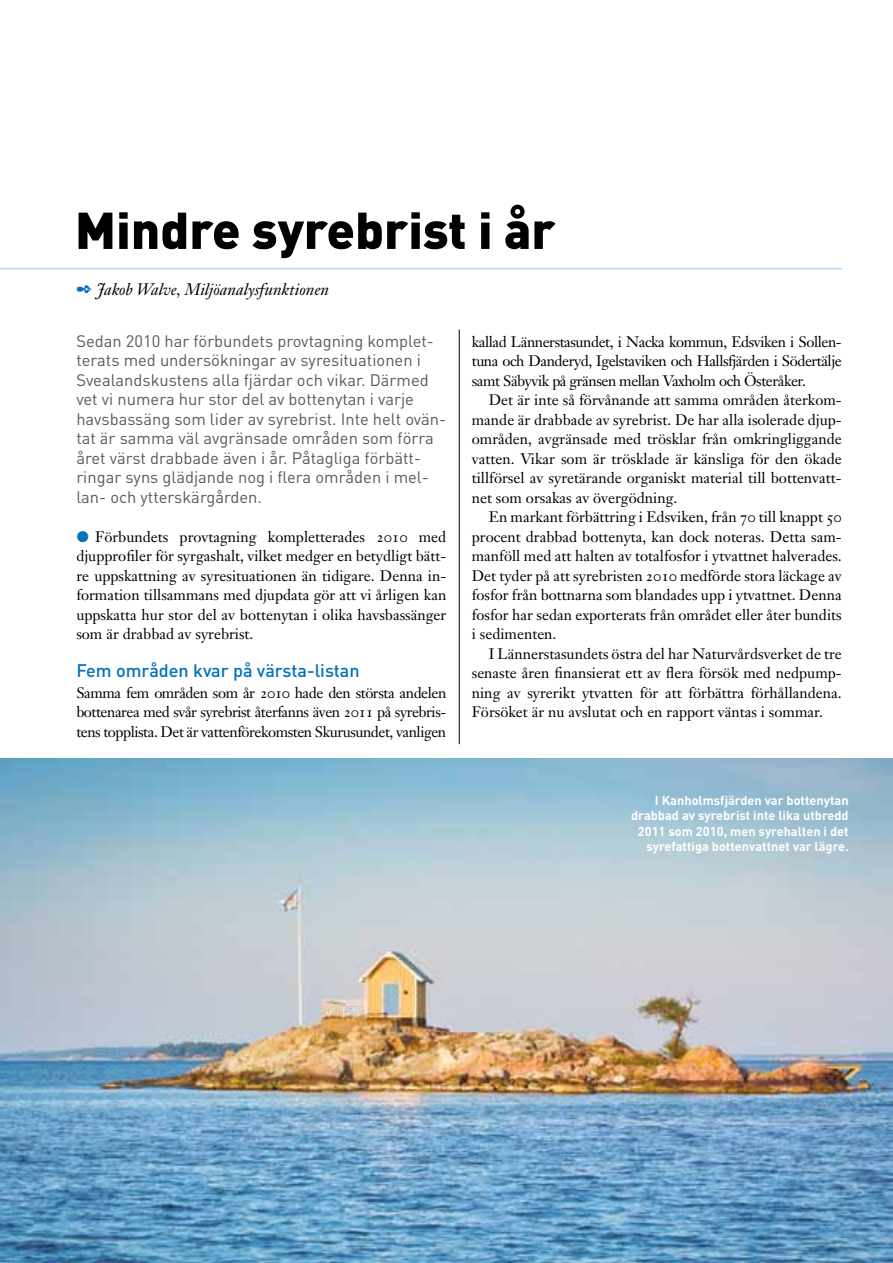
<style>
.page{position:relative;width:893px;height:1263px;background:#fff}
.page>*{position:absolute;margin:0;border:0;box-sizing:border-box;transform-origin:0 0}
.t1{font:900 51px "DIN";color:#000}
.t2{font:500 18px "DIN";color:#0072bc}
.t3{font:16.5px/19.5px "DIN";color:#58595b}
.t4{font:16.5px "Janson Text Italic Os F";color:#000}
.t5{font:15px/19.5px "Janson Text";color:#000;text-align:justify}
.t6{font:700 12.75px/15.3px "DIN";color:#fff;text-align:right}
.s1{color:#0072bc}
.s2{font-family:"Janson Text Roman SC"}
</style>
<div class="page">
<hr style="left:0;top:268px;width:842px;height:1px;background:#b2d8f3">
<hr style="left:459px;top:330px;width:1px;height:414px;background:#000">
<img style="left:0;top:758px;width:893px;height:505px">
<h1 class="t1" style="left:75px;top:196px;width:482px">Mindre syrebrist i år</h1>
<p class="t4" style="left:76px;top:279px;width:254px"><span class="s1">✒</span> Jakob Walve, Miljöanalysfunktionen</p>
<p class="t3" style="left:76px;top:330px;width:371px">Sedan 2010 har förbundets provtagning komplet&shy;terats med undersökningar av syresituationen i Svealandskustens alla fjärdar och vikar. Därmed vet vi numera hur stor del av bottenytan i varje havsbassäng som lider av syrebrist. I nte helt ovän&shy;tat är samma väl avgränsade områden som förra året värst drabbade även i år. Påtagliga förbätt&shy;ringar syns glädjande nog i flera områden i mel&shy;lan- och ytterskärgården.</p>
<p class="t5" style="left:76px;top:526px;width:371px;text-indent:19px">Förbundets provtagning kompletterades <span class="s2">2010</span> med djupprofiler för syrgashalt, vilket medger en betydligt bätt&shy;re uppskattning av syresituationen än tidigare. Denna in&shy;formation tillsammans med djupdata gör att vi årligen kan uppskatta hur stor del av bottenytan i olika havsbassänger som är drabbad av syrebrist.</p>
<p class="t2" style="left:76px;top:659px;width:285px">Fem områden kvar på värsta-listan</p>
<p class="t5" style="left:76px;top:682px;width:371px">Samma fem områden som år <span class="s2">2010</span> hade den största andelen bottenarea med svår syrebrist återfanns även <span class="s2">2011</span> på syrebris&shy;tens topplista. Det är vattenförekomsten Skurusundet, vanligen</p>
<p class="t5" style="left:472px;top:331px;width:371px">kallad Lännerstasundet, i Nacka kommun, Edsviken i Sollen&shy;tuna och Danderyd, Igelstaviken och Hallsfjärden i Södertälje samt Säbyvik på gränsen mellan Vaxholm och Österåker.</p>
<p class="t5" style="left:472px;top:390px;width:371px;text-indent:17px">Det är inte så förvånande att samma områden återkom&shy;mande är drabbade av syrebrist. De har alla isolerade djup&shy;områden, avgränsade med trösklar från omkringliggande vatten. Vikar som är trösklade är känsliga för den ökade tillförsel av syretärande organiskt material till bottenvatt&shy;net som orsakas av övergödning.</p>
<p class="t5" style="left:472px;top:507px;width:371px;text-indent:17px">En markant förbättring i Edsviken, från <span class="s2">70</span> till knappt <span class="s2">50 </span>procent drabbad bottenyta, kan dock noteras. Detta sam&shy;manföll med att halten av totalfosfor i ytvattnet halverades.<br>Det tyder på att syrebristen <span class="s2">2010</span> medförde stora läckage av fosfor från bottnarna som blandades upp i ytvattnet. Denna fosfor har sedan exporterats från området eller åter bundits i sedimenten.</p>
<p class="t5" style="left:472px;top:643px;width:371px;text-indent:17px">I Lännerstasundets östra del har Naturvårdsverket de tre senaste åren finansierat ett av flera försök med nedpump&shy;ning av syrerikt ytvatten för att förbättra förhållandena.<br>Försöket är nu avslutat och en rapport väntas i sommar.</p>
<p class="t6" style="left:631px;top:792px;width:219px">I Kanholmsfjärden var bottenytan drabbad av syrebrist inte lika utbredd 2011 som 2010, men syrehalten i det syrefattiga bottenvattnet var lägre.</p>
</div>
